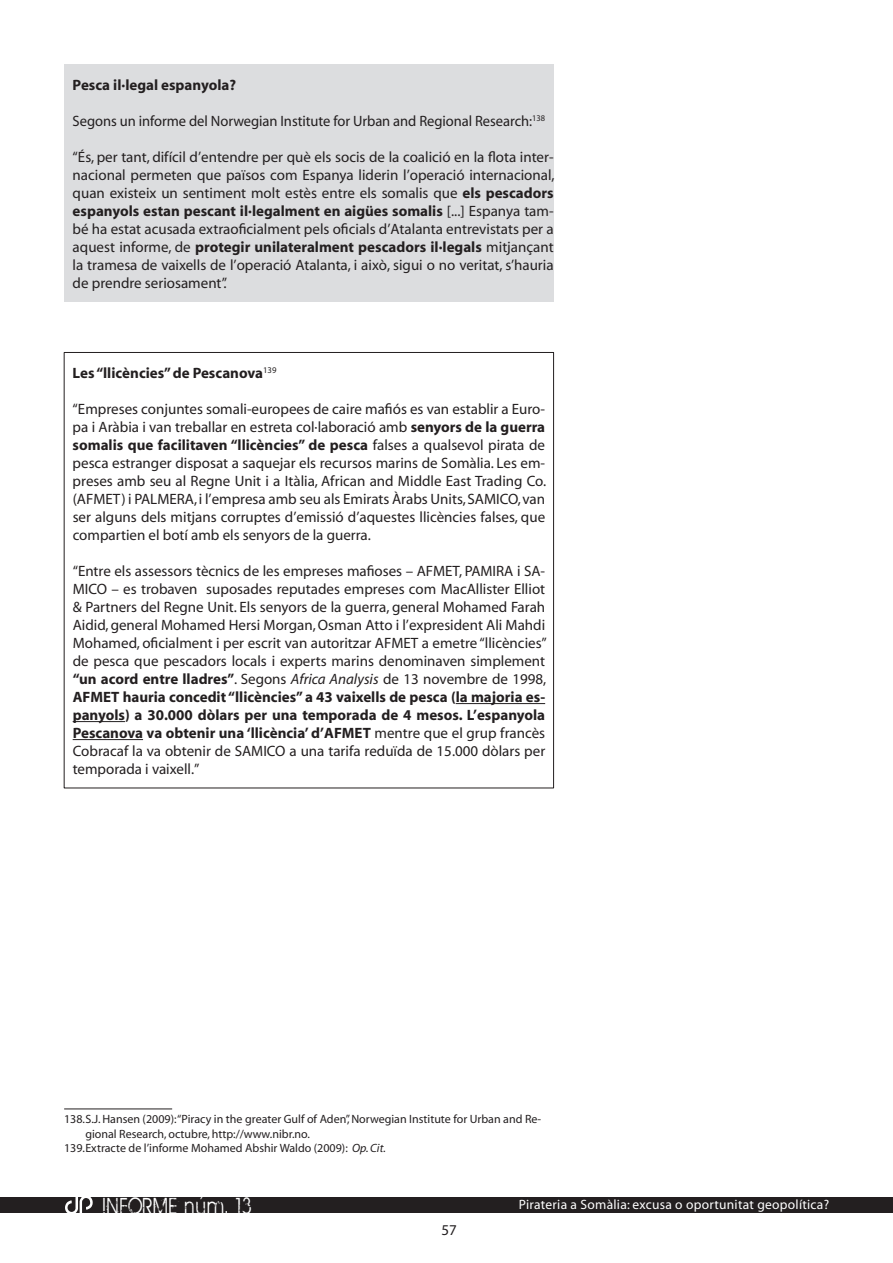
<style>
.page{position:relative;width:893px;height:1263px;background:#fff}
.page>*{position:absolute;margin:0;border:0;box-sizing:border-box;transform-origin:0 0}
.t1{font:25.2px "BIRTHOFAHERO";letter-spacing:.1em;color:#fff;scale:.83 1}
.t2{font:15px/18px "Myriad";color:#231f20;text-align:justify}
.t3{font:700 15px/18px "Myriad";color:#231f20;text-align:justify}
.t4{font:13.5px "Myriad";letter-spacing:.02em;color:#fff}
.t5{font:12px "Myriad";color:#231f20}
.s1{font-weight:700}
.s2{font-style:italic}
</style>
<div class="page">
<div style="left:0;top:1197px;width:893px;height:16px;background:#231f20"></div>
<svg style="left:65px;top:1197px;width:28px;height:16px"></svg>
<div style="left:64px;top:64px;width:490px;height:237px;background:#dcdddf"></div>
<hr style="left:456px;top:703px;width:89px;height:1px;background:#231f20">
<hr style="left:73px;top:721px;width:52px;height:1px;background:#231f20">
<hr style="left:73px;top:739px;width:70px;height:1px;background:#231f20">
<hr style="left:64px;top:1108px;width:108px;height:1px;background:#231f20">
<p class="t3" style="left:73px;top:76px;width:165px">Pesca il·legal espanyola?</p>
<p class="t2" style="left:73px;top:113px;width:474px">Segons un informe del Norwegian Institute for Urban and Regional Research:<sup>138</sup></p>
<p class="t2" style="left:73px;top:149px;width:484px">“És, per tant, difícil d’entendre per què els socis de la coalició en la flota inter&shy;nacional permeten que països com Espanya liderin l’operació internacional, quan existeix un sentiment molt estès entre els somalis que <span class="s1">els pescadors espanyols estan pescant il·legalment en aigües somalis</span> [...] Espanya tam&shy;bé ha estat acusada extraoficialment pels oficials d’Atalanta entrevistats per a aquest informe, de <span class="s1">protegir unilateralment pescadors il·legals</span> mitjançant la tramesa de vaixells de l’operació Atalanta, i això, sigui o no veritat, s’hauria de prendre seriosament”.</p>
<p class="t3" style="left:73px;top:364px;width:205px">Les “llicències” de Pescanova<sup>139</sup></p>
<p class="t2" style="left:73px;top:401px;width:475px">“Empreses conjuntes somali-europees de caire mafiós es van establir a Euro&shy;pa i Aràbia i van treballar en estreta col·laboració amb <span class="s1">senyors de la guerra somalis que facilitaven “llicències” de pesca</span> falses a qualsevol pirata de pesca estranger disposat a saquejar els recursos marins de Somàlia. Les em&shy;preses amb seu al Regne Unit i a Itàlia, African and Middle East Trading Co. (AFMET</p>
<p class="t2" style="left:121px;top:491px;width:30px">) i PALMERA</p>
<p class="t2" style="left:194px;top:491px;width:291px">, i l’empresa amb seu als Emirats Àrabs Units, SAMICO</p>
<p class="t2" style="left:73px;top:491px;width:474px;text-indent:445px">, van ser alguns dels mitjans corruptes d’emissió d’aquestes llicències falses, que compartien el botí amb els senyors de la guerra.</p>
<p class="t2" style="left:73px;top:563px;width:408px">“Entre els assessors tècnics de les empreses mafioses – AFMET, PAMIRA</p>
<p class="t2" style="left:517px;top:563px;width:30px">i SA-</p>
<p class="t2" style="left:73px;top:581px;width:10px">MICO</p>
<p class="t2" style="left:73px;top:581px;width:474px;text-indent:39px">– es trobaven suposades reputades empreses com MacAllister Elliot &amp; Partners del Regne Unit. Els senyors de la guerra, general Mohamed Farah Aidid, general Mohamed Hersi Morgan, Osman Atto i l’expresident Ali Mahdi Mohamed, oficialment i per escrit van autoritzar AFMET</p>
<p class="t2" style="left:73px;top:635px;width:475px;text-indent:349px">a emetre “llicències” de pesca que pescadors locals i experts marins denominaven simplement <span class="s1">“un acord entre lladres”</span>. Segons <span class="s2">Africa Analysis</span> de 13 novembre de 1998, <span class="s1">AFMET</span></p>
<p class="t3" style="left:73px;top:688px;width:474px;text-indent:50px">hauria concedit “llicències” a 43 vaixells de pesca (la majoria es&shy;panyols) a 30.000 dòlars per una temporada de 4 mesos. L’espanyola Pescanova va obtenir una ‘llicència’ d’AFMET</p>
<p class="t2" style="left:375px;top:725px;width:172px">mentre que el grup francès</p>
<p class="t2" style="left:73px;top:743px;width:179px">Cobracaf la va obtenir de SAMICO</p>
<p class="t2" style="left:290px;top:743px;width:257px">a una tarifa reduïda de 15.000 dòlars per</p>
<p class="t2" style="left:73px;top:761px;width:128px">temporada i vaixell.”</p>
<p class="t5" style="left:64px;top:1113px;width:479px">138.S.J. Hansen (2009): “Piracy in the greater Gulf of Aden”, Norwegian Institute for Urban and Re-</p>
<p class="t5" style="left:85px;top:1128px;width:226px">gional Research, octubre, http://www.nibr.no.</p>
<p class="t5" style="left:64px;top:1142px;width:323px">139.Extracte de l’informe Mohamed Abshir Waldo (2009): <span class="s2">Op. Cit.</span></p>
<h1 class="t1" style="left:103px;top:1192px;width:180px">INFORME núm. 13</h1>
<p class="t4" style="left:519px;top:1198px;width:312px">Pirateria a Somàlia: excusa o oportunitat geopolítica?</p>
<p class="t2" style="left:441px;top:1222px;width:17px">57</p>
</div>
